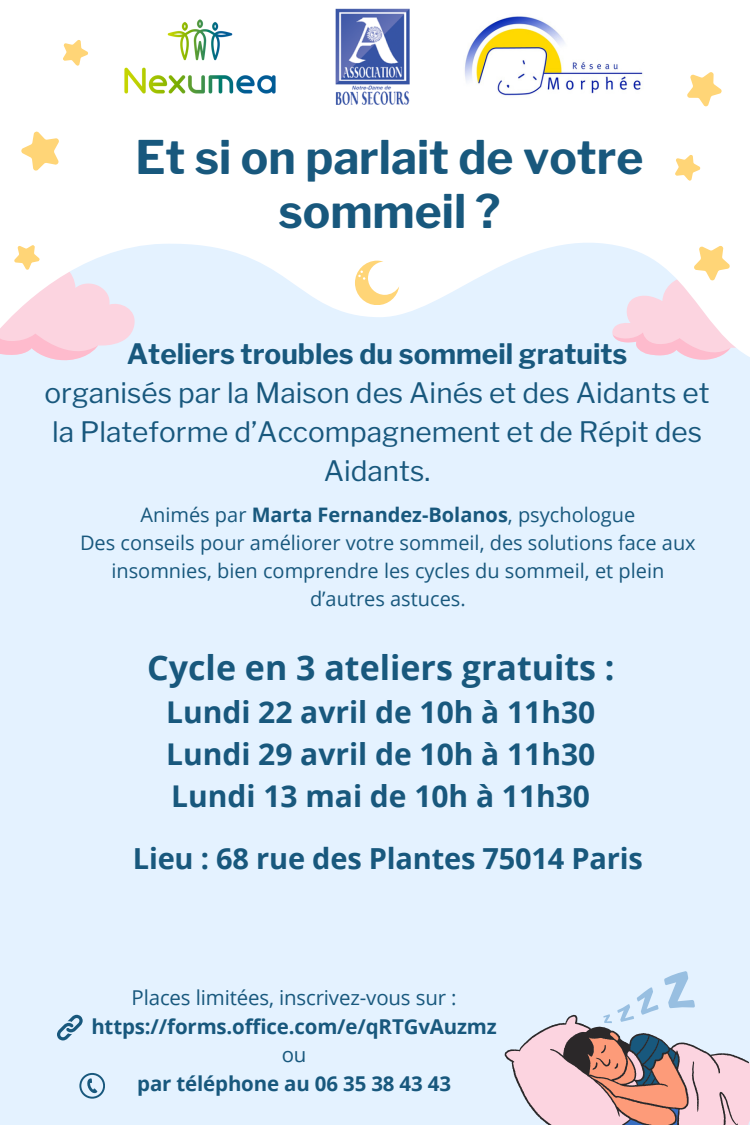
<style>
.page{position:relative;width:750px;height:1125px;background:#e4f2ff}
.page>*{position:absolute;margin:0;border:0;box-sizing:border-box;transform-origin:0 0}
.t1{font:700 46px/54px "Libre Franklin";color:#18587d;text-align:center}
.t2{font:700 34px "Open Sans";color:#18587d}
.t3{font:700 30px/42px "Open Sans";color:#18587d;text-align:justify}
.t4{font:700 29px "Open Sans";letter-spacing:-.005em;color:#18587d}
.t5{font:28px/39px "Libre Franklin";color:#18587d;text-align:center}
.t6{font:700 20.5px "Open Sans";letter-spacing:-.005em;color:#18587d}
.t7{font:20.5px "Open Sans";letter-spacing:-.005em;color:#18587d}
.t8{font:20px/27.8px "Open Sans";color:#18587d;text-align:center}
.t9{font:700 20px "Open Sans";color:#18587d}
.s1{font-weight:700}
.s2{font-weight:400}
</style>
<div class="page">
<svg style="left:0;top:0;width:750px;height:317px;background:#fbfdfe"></svg>
<svg style="left:355px;top:261px;width:44px;height:44px;background:#ffeecb"></svg>
<svg style="left:16px;top:125px;width:50px;height:49px;background:#fff1d2"></svg>
<svg style="left:680px;top:64px;width:48px;height:47px;background:#fff3d8"></svg>
<svg style="left:0;top:238px;width:138px;height:123px"></svg>
<svg style="left:612px;top:236px;width:138px;height:124px"></svg>
<svg style="left:670px;top:150px;width:34px;height:33px"></svg>
<img style="left:118px;top:14px;width:163px;height:86px">
<img style="left:335px;top:9px;width:75px;height:96px">
<svg style="left:57px;top:1015px;width:25px;height:25px"></svg>
<svg style="left:79px;top:1073px;width:26px;height:25px"></svg>
<svg style="left:58px;top:35px;width:34px;height:33px"></svg>
<img style="left:463px;top:14px;width:180px;height:84px">
<svg style="left:505px;top:971px;width:245px;height:154px"></svg>
<h1 class="t1" style="left:135px;top:130px;width:509px">Et si on parlait de votre sommeil ?</h1>
<p class="t5" style="left:45px;top:334px;width:667px"><span class="s1">Ateliers troubles du sommeil gratuits<br></span>organisés par la Maison des Ainés et des Aidants et la Plateforme d’Accompagnement et de Répit des Aidants.</p>
<p class="t9" style="left:140px;top:501px;width:496px"><span class="s2">Animés par</span> Marta Fernandez-Bolanos<span class="s2">, psychologue</span></p>
<p class="t8" style="left:80px;top:528px;width:617px">Des conseils pour améliorer votre sommeil, des solutions face aux insomnies, bien comprendre les cycles du sommeil, et plein d’autres astuces.</p>
<p class="t2" style="left:147px;top:643px;width:469px">Cycle en 3 ateliers gratuits :</p>
<p class="t3" style="left:166px;top:690px;width:431px">Lundi 22 avril de 10h à 11h30<br>Lundi 29 avril de 10h à 11h30<br>Lundi 13 mai de 10h à 11h30</p>
<p class="t4" style="left:133px;top:838px;width:512px">Lieu : 68 rue des Plantes 75014 Paris</p>
<p class="t7" style="left:132px;top:983px;width:326px">Places limitées, inscrivez-vous sur :</p>
<p class="t6" style="left:91px;top:1012px;width:407px">https://forms.office.com/e/qRTGvAuzmz</p>
<p class="t7" style="left:282px;top:1040px;width:26px">ou</p>
<p class="t6" style="left:137px;top:1069px;width:315px">par téléphone au 06 35 38 43 43</p>
</div>
